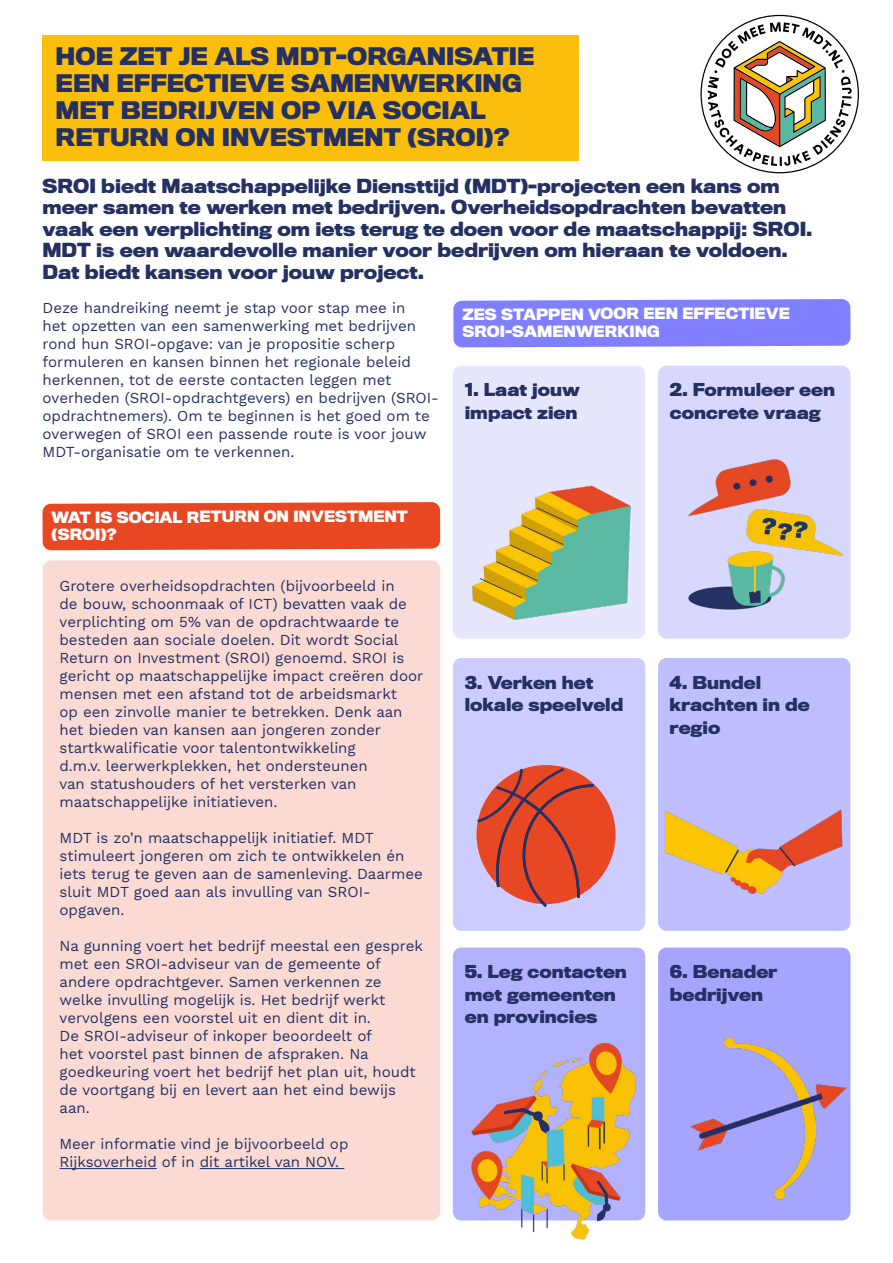
<style>
.page{position:relative;width:893px;height:1263px;background:#fff}
.page>*{position:absolute;margin:0;border:0;box-sizing:border-box;transform-origin:0 0}
.t1{font:700 22.5px/27px "Titling Gothic FB";color:#242f62}
.t2{font:700 18px/21.6px "Titling Gothic FB";color:#253062}
.t3{font:700 16.5px/22.5px "Titling Gothic FB";color:#253062}
.t4{font:15px/18px "Work Sans";color:#253062}
.t5{font:700 14.4px/17.5px "Titling Gothic FB";letter-spacing:-.005em;color:#fff}
</style>
<div class="page">
<div style="left:43px;top:35px;width:536px;height:125px;background:#fabf0d"></div>
<svg style="left:700px;top:15px;width:159px;height:158px"></svg>
<div style="left:453px;top:366px;width:192px;height:273px;background:#e6e6ff;border-radius:9px"></div>
<div style="left:453px;top:947px;width:192px;height:273px;background:#b2b2ff;border-radius:9px"></div>
<div style="left:658px;top:366px;width:192px;height:273px;background:#d8d8ff;border-radius:9px"></div>
<div style="left:658px;top:947px;width:192px;height:273px;background:#a5a5ff;border-radius:9px"></div>
<div style="left:453px;top:658px;width:192px;height:273px;background:#ccf;border-radius:9px"></div>
<div style="left:658px;top:658px;width:192px;height:273px;background:#bfbfff;border-radius:9px"></div>
<div style="left:453px;top:299px;width:397px;height:48px;background:#7f7fff"></div>
<div style="left:43px;top:560px;width:397px;height:660px;background:#fadad3;border-radius:9px"></div>
<hr style="left:60px;top:1168px;width:97px;height:1px;background:#253062">
<hr style="left:200px;top:1168px;width:144px;height:1px;background:#253062">
<div style="left:42px;top:502px;width:398px;height:48px;background:#e84724"></div>
<img style="left:658px;top:746px;width:193px;height:215px">
<img style="left:690px;top:1019px;width:161px;height:201px">
<img style="left:688px;top:443px;width:163px;height:189px">
<svg style="left:476px;top:765px;width:140px;height:142px"></svg>
<img style="left:456px;top:1019px;width:214px;height:221px">
<img style="left:472px;top:485px;width:173px;height:154px">
<h1 class="t1" style="left:56px;top:42px;width:480px">HOE ZET JE ALS MDT-ORGANISATIE<br>EEN EFFECTIEVE SAMENWERKING<br>MET BEDRIJVEN OP VIA SOCIAL<br>RETURN ON INVESTMENT (SROI)?</h1>
<p class="t2" style="left:43px;top:175px;width:772px">SROI biedt Maatschappelijke Diensttijd (MDT)-projecten een kans om meer samen te werken met bedrijven. Overheidsopdrachten bevatten vaak een verplichting om iets terug te doen voor de maatschappij: SROI.<br>MDT is een waardevolle manier voor bedrijven om hieraan te voldoen.<br>Dat biedt kansen voor jouw project.</p>
<p class="t4" style="left:43px;top:300px;width:398px">Deze handreiking neemt je stap voor stap mee in<br>het opzetten van een samenwerking met bedrijven rond hun SROI-opgave: van je propositie scherp formuleren en kansen binnen het regionale beleid herkennen, tot de eerste contacten leggen met overheden (SROI-opdrachtgevers) en bedrijven (SROI&shy;opdrachtnemers). Om te beginnen is het goed om te overwegen of SROI een passende route is voor jouw MDT-organisatie om te verkennen.</p>
<p class="t5" style="left:462px;top:305px;width:329px">ZES STAPPEN VOOR EEN EFFECTIEVE<br>SROI-SAMENWERKING</p>
<p class="t3" style="left:670px;top:379px;width:167px">2. Formuleer een concrete vraag</p>
<p class="t3" style="left:465px;top:378px;width:117px">1. Laat jouw impact zien</p>
<p class="t5" style="left:51px;top:508px;width:358px">WAT IS SOCIAL RETURN ON INVESTMENT (SROI)?</p>
<p class="t4" style="left:60px;top:578px;width:365px">Grotere overheidsopdrachten (bijvoorbeeld in<br>de bouw, schoonmaak of ICT) bevatten vaak de verplichting om 5% van de opdrachtwaarde te besteden aan sociale doelen. Dit wordt Social Return on Investment (SROI) genoemd. SROI is gericht op maatschappelijke impact creëren door mensen met een afstand tot de arbeidsmarkt<br>op een zinvolle manier te betrekken. Denk aan het bieden van kansen aan jongeren zonder startkwalificatie voor talentontwikkeling<br>d.m.v. leerwerkplekken, het ondersteunen<br>van statushouders of het versterken van maatschappelijke initiatieven.</p>
<p class="t4" style="left:60px;top:830px;width:365px">MDT is zo’n maatschappelijk initiatief. MDT stimuleert jongeren om zich te ontwikkelen én iets terug te geven aan de samenleving. Daarmee sluit MDT goed aan als invulling van SROI&shy;opgaven.</p>
<p class="t4" style="left:60px;top:938px;width:365px">Na gunning voert het bedrijf meestal een gesprek met een SROI-adviseur van de gemeente of andere opdrachtgever. Samen verkennen ze welke invulling mogelijk is. Het bedrijf werkt vervolgens een voorstel uit en dient dit in.<br>De SROI-adviseur of inkoper beoordeelt of<br>het voorstel past binnen de afspraken. Na goedkeuring voert het bedrijf het plan uit, houdt de voortgang bij en levert aan het eind bewijs aan.</p>
<p class="t4" style="left:60px;top:1136px;width:290px">Meer informatie vind je bijvoorbeeld op<br>Rijksoverheid of in dit artikel van NOV.</p>
<p class="t3" style="left:465px;top:671px;width:160px">3. Verken het lokale speelveld</p>
<p class="t3" style="left:670px;top:671px;width:142px">4. Bundel krachten in de regio</p>
<p class="t3" style="left:465px;top:960px;width:164px">5. Leg contacten met gemeenten en provincies</p>
<p class="t3" style="left:670px;top:960px;width:109px">6. Benader bedrijven</p>
</div>
